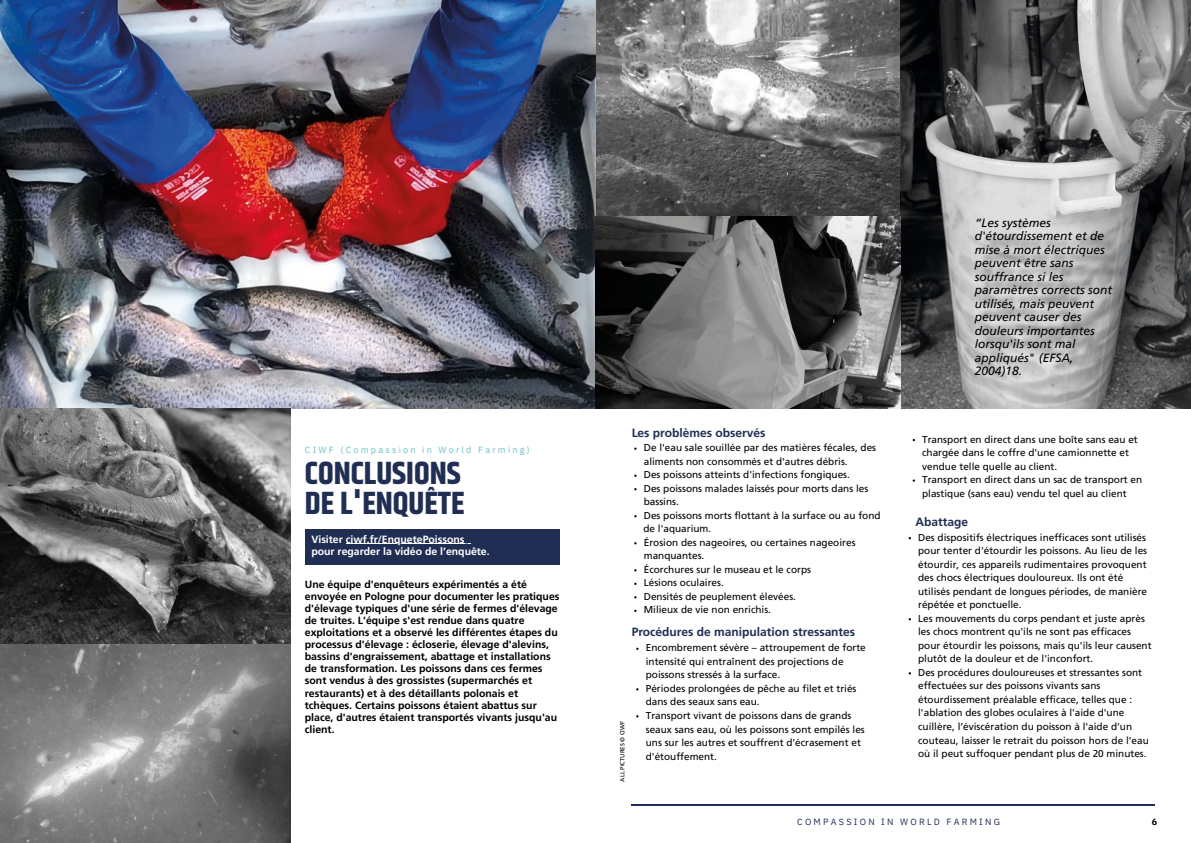
<style>
.page{position:relative;width:1191px;height:843px;background:#fff}
.page>*{position:absolute;margin:0;border:0;box-sizing:border-box;transform-origin:0 0}
.t1{font:700 32px/29.2px "Khand";color:#202e54}
.t2{font:italic 12px/13.5px "Frutiger LT Com";color:#000}
.t3{font:700 12px "Frutiger LT Com";color:#202e54}
.t4{font:700 10.5px/12px "Frutiger LT Com";color:#000}
.t5{font:700 10.5px "Frutiger LT Com";color:#fff}
.t6{font:10px/13.5px "Frutiger LT Com";color:#000}
.t7{font:9px "IBM Plex Sans";letter-spacing:.25em;color:#69c3c7}
.t8{font:9px "IBM Plex Sans";letter-spacing:.25em;color:#202e54}
.t9{font:700 9px "IBM Plex Sans";color:#000}
.t10{font:6px "Frutiger LT Com";color:#000}
</style>
<div class="page">
<div style="left:305px;top:528px;width:254px;height:36px;background:#202e54"></div>
<hr style="left:631px;top:804px;width:523px;height:1px;background:#202e54">
<img style="left:0;top:0;width:1190px;height:408px">
<img style="left:0;top:408px;width:290px;height:434px">
<img style="left:980px;top:233px;width:147px;height:118px">
<hr style="left:346px;top:543px;width:118px;height:1px;background:#fff">
<p class="t7" style="left:305px;top:443px;width:226px">CIWF (Compassion in World Farming)</p>
<p class="t1" style="left:305px;top:460px;width:161px">CONCLUSIONS<br>DE L'ENQUÊTE</p>
<p class="t5" style="left:311px;top:534px;width:155px">Visiter ciwf.fr/EnquetePoissons</p>
<p class="t5" style="left:311px;top:546px;width:180px">pour regarder la vidéo de l’enquête.</p>
<p class="t4" style="left:305px;top:579px;width:256px">Une équipe d'enquêteurs expérimentés a été envoyée en Pologne pour documenter les pratiques d'élevage typiques d'une série de fermes d'élevage de truites. L'équipe s'est rendue dans quatre exploitations et a observé les différentes étapes du processus d'élevage : écloserie, élevage d'alevins, bassins d'engraissement, abattage et installations de transformation. Les poissons dans ces fermes sont vendus à des grossistes (supermarchés et restaurants) et à des détaillants polonais et tchèques. Certains poissons étaient abattus sur place, d'autres étaient transportés vivants jusqu'au client.</p>
<p class="t3" style="left:631px;top:428px;width:135px">Les problèmes observés</p>
<p class="t6" style="left:643px;top:442px;width:234px">De l'eau sale souillée par des matières fécales, des aliments non consommés et d'autres débris.</p>
<p class="t6" style="left:643px;top:469px;width:208px">Des poissons atteints d'infections fongiques.</p>
<p class="t6" style="left:643px;top:482px;width:226px">Des poissons malades laissés pour morts dans les bassins.</p>
<p class="t6" style="left:643px;top:509px;width:238px">Des poissons morts flottant à la surface ou au fond</p>
<p class="t6" style="left:643px;top:536px;width:213px">Érosion des nageoires, ou certaines nageoires manquantes.</p>
<p class="t6" style="left:643px;top:563px;width:169px">Écorchures sur le museau et le corps</p>
<p class="t6" style="left:643px;top:577px;width:81px">Lésions oculaires.</p>
<p class="t6" style="left:643px;top:590px;width:154px">Densités de peuplement élevées.</p>
<p class="t6" style="left:643px;top:604px;width:129px">Milieux de vie non enrichis.</p>
<p class="t6" style="left:643px;top:523px;width:69px">de l'aquarium.</p>
<p class="t3" style="left:631px;top:626px;width:225px">Procédures de manipulation stressantes</p>
<p class="t10" style="left:620px;top:781px;width:62px;rotate:-90deg">ALL PICTURES © CIWF</p>
<p class="t6" style="left:645px;top:642px;width:221px">Encombrement sévère – attroupement de forte intensité qui entraînent des projections de poissons stressés à la surface.</p>
<p class="t6" style="left:645px;top:682px;width:212px">Périodes prolongées de pêche au filet et triés dans des seaux sans eau.</p>
<p class="t6" style="left:645px;top:709px;width:220px">Transport vivant de poissons dans de grands seaux sans eau, où les poissons sont empilés les uns sur les autres et souffrent d'écrasement et d'étouffement.</p>
<p class="t2" style="left:974px;top:217px;width:139px">“Les systèmes d'étourdissement et de mise à mort électriques peuvent être sans souffrance si les paramètres corrects sont utilisés, mais peuvent peuvent causer des douleurs importantes lorsqu'ils sont mal appliqués" (EFSA,<br>2004)18.</p>
<p class="t6" style="left:922px;top:433px;width:217px">Transport en direct dans une boîte sans eau et chargée dans le coffre d'une camionnette et vendue telle quelle au client.</p>
<p class="t6" style="left:922px;top:474px;width:221px">Transport en direct dans un sac de transport en plastique (sans eau) vendu tel quel au client</p>
<p class="t3" style="left:915px;top:517px;width:54px">Abattage</p>
<p class="t6" style="left:918px;top:531px;width:230px">Des dispositifs électriques inefficaces sont utilisés pour tenter d'étourdir les poissons. Au lieu de les étourdir, ces appareils rudimentaires provoquent des chocs électriques douloureux. Ils ont été utilisés pendant de longues périodes, de manière répétée et ponctuelle.</p>
<p class="t6" style="left:918px;top:612px;width:235px">Les mouvements du corps pendant et juste après les chocs montrent qu'ils ne sont pas efficaces pour étourdir les poissons, mais qu'ils leur causent plutôt de la douleur et de l'inconfort.</p>
<p class="t6" style="left:918px;top:666px;width:232px">Des procédures douloureuses et stressantes sont effectuées sur des poissons vivants sans étourdissement préalable efficace, telles que : l'ablation des globes oculaires à l'aide d'une cuillère, l’éviscération du poisson à l'aide d'un couteau, laisser le retrait du poisson hors de l'eau où il peut suffoquer pendant plus de 20 minutes.</p>
<p class="t8" style="left:797px;top:815px;width:204px">COMPASSION IN WORLD FARMING</p>
<p class="t9" style="left:1151px;top:815px;width:7px">6</p>
</div>
